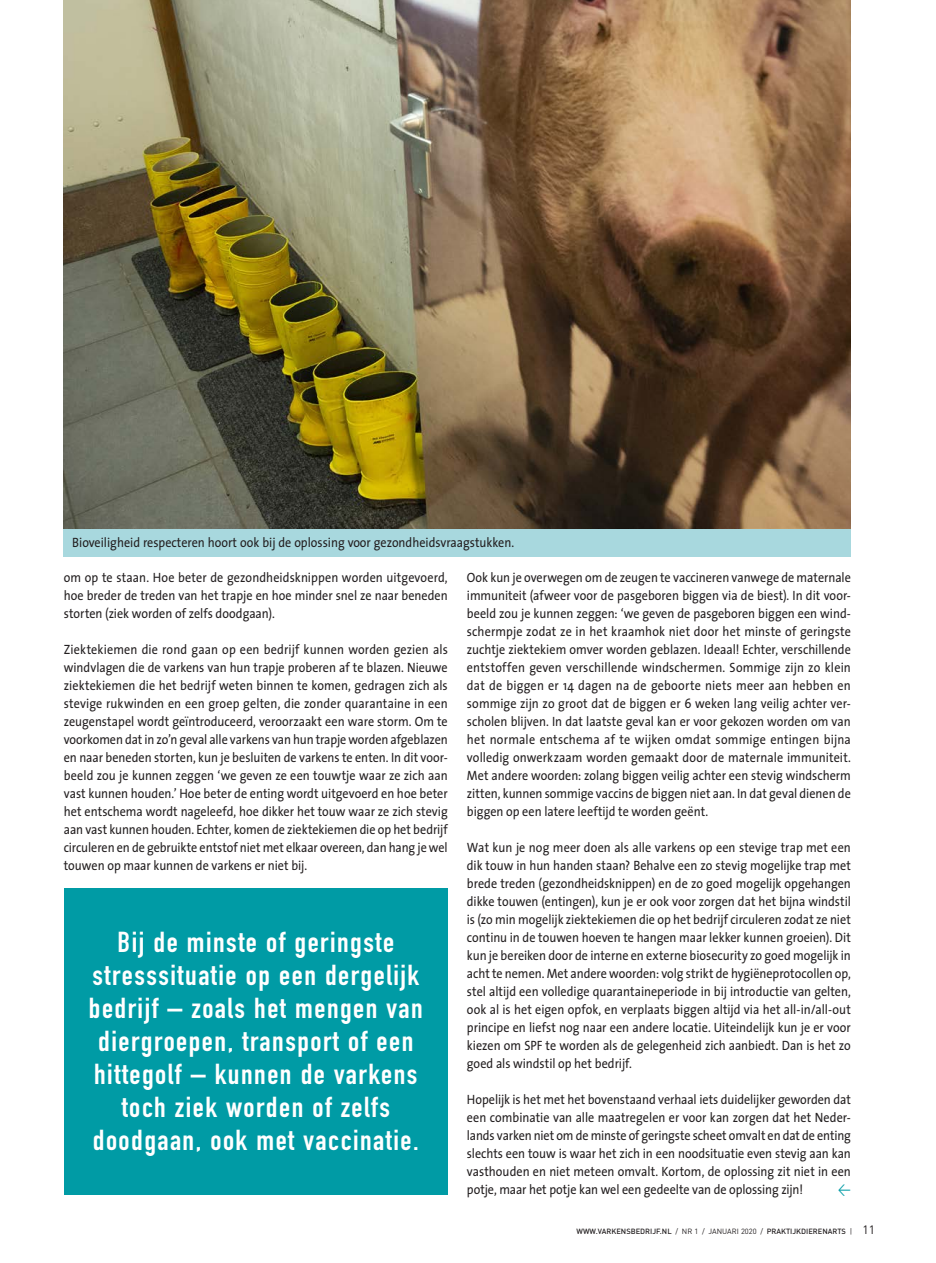
<style>
.page{position:relative;width:936px;height:1263px;background:#fff}
.page>*{position:absolute;margin:0;border:0;box-sizing:border-box;transform-origin:0 0}
.t1{font:28.5px/33px "DIN Engschrift Std";letter-spacing:.05em;color:#fff;text-align:center;scale:1.05 1}
.t2{font:14.25px "DIN Regular Alternate";color:#009ba5;scale:.9 1}
.t3{font:13.5px/18px "The Sans";color:#231f20;text-align:justify;scale:.9 1}
.t4{font:500 7.5px "DIN";color:#231f20}
.s1{font-weight:400}
.s2{font-weight:400;font-size:12px}
</style>
<div class="page">
<div style="left:64px;top:888px;width:384px;height:306px;background:#009ba5"></div>
<img style="left:64px;top:0;width:786px;height:529px">
<div style="left:64px;top:529px;width:786px;height:27px;background:#a8d8de"></div>
<p class="t3" style="left:72px;top:533px;width:492px">Bioveiligheid respecteren hoort ook bij de oplossing voor gezondheidsvraagstukken.</p>
<p class="t3" style="left:64px;top:568px;width:428px">om op te staan. Hoe beter de gezondheidsknippen worden uitgevoerd, hoe breder de treden van het trapje en hoe minder snel ze naar beneden storten (ziek worden of zelfs doodgaan).</p>
<p class="t3" style="left:64px;top:640px;width:428px">Ziektekiemen die rond gaan op een bedrijf kunnen worden gezien als windvlagen die de varkens van hun trapje proberen af te blazen. Nieuwe ziektekiemen die het bedrijf weten binnen te komen, gedragen zich als stevige rukwinden en een groep gelten, die zonder quarantaine in een zeugenstapel wordt geïntroduceerd, veroorzaakt een ware storm. Om te voorkomen dat in zo’n geval alle varkens van hun trapje worden afgeblazen en naar beneden storten, kun je besluiten de varkens te enten. In dit voor&shy;beeld zou je kunnen zeggen ‘we geven ze een touwtje waar ze zich aan vast kunnen houden.’ Hoe beter de enting wordt uitgevoerd en hoe beter het entschema wordt nageleefd, hoe dikker het touw waar ze zich stevig aan vast kunnen houden. Echter, komen de ziektekiemen die op het bedrijf circuleren en de gebruikte entstof niet met elkaar overeen, dan hang je wel touwen op maar kunnen de varkens er niet bij.</p>
<h1 class="t1" style="left:89px;top:926px;width:319px">Bij de minste of geringste stresssituatie op een dergelijk bedrijf – zoals het mengen van diergroepen, transport of een hittegolf – kunnen de varkens toch ziek worden of zelfs doodgaan, ook met vaccinatie.</h1>
<p class="t3" style="left:467px;top:568px;width:428px">Ook kun je overwegen om de zeugen te vaccineren vanwege de maternale immuniteit (afweer voor de pasgeboren biggen via de biest). In dit voor&shy;beeld zou je kunnen zeggen: ‘we geven de pasgeboren biggen een wind&shy;schermpje zodat ze in het kraamhok niet door het minste of geringste zuchtje ziektekiem omver worden geblazen. Ideaal! Echter, verschillende entstoffen geven verschillende windschermen. Sommige zijn zo klein dat de biggen er 14 dagen na de geboorte niets meer aan hebben en sommige zijn zo groot dat de biggen er 6 weken lang veilig achter ver&shy;scholen blijven. In dat laatste geval kan er voor gekozen worden om van het normale entschema af te wijken omdat sommige entingen bijna volledig onwerkzaam worden gemaakt door de maternale immuniteit.<br>Met andere woorden: zolang biggen veilig achter een stevig windscherm zitten, kunnen sommige vaccins de biggen niet aan. In dat geval dienen de biggen op een latere leeftijd te worden geënt.</p>
<p class="t3" style="left:467px;top:838px;width:428px">Wat kun je nog meer doen als alle varkens op een stevige trap met een dik touw in hun handen staan? Behalve een zo stevig mogelijke trap met brede treden (gezondheidsknippen) en de zo goed mogelijk opgehangen dikke touwen (entingen), kun je er ook voor zorgen dat het bijna windstil is (zo min mogelijk ziektekiemen die op het bedrijf circuleren zodat ze niet continu in de touwen hoeven te hangen maar lekker kunnen groeien). Dit kun je bereiken door de interne en externe biosecurity zo goed mogelijk in acht te nemen. Met andere woorden: volg strikt de hygiëneprotocollen op, stel altijd een volledige quarantaineperiode in bij introductie van gelten, ook al is het eigen opfok, en verplaats biggen altijd via het all-in/all-out principe en liefst nog naar een andere locatie. Uiteindelijk kun je er voor kiezen om SPF te worden als de gelegenheid zich aanbiedt. Dan is het zo goed als windstil op het bedrijf.</p>
<p class="t3" style="left:467px;top:1090px;width:428px">Hopelijk is het met het bovenstaand verhaal iets duidelijker geworden dat een combinatie van alle maatregelen er voor kan zorgen dat het Neder&shy;lands varken niet om de minste of geringste scheet omvalt en dat de enting slechts een touw is waar het zich in een noodsituatie even stevig aan kan vasthouden en niet meteen omvalt. Kortom, de oplossing zit niet in een potje, maar het potje kan wel een gedeelte van de oplossing zijn!</p>
<p class="t2" style="left:837px;top:1179px;width:16px">&lt;</p>
<p class="t4" style="left:576px;top:1226px;width:300px">WWW.VARKENSBEDRIJF.NL <span class="s1">/ NR 1 / JANUARI 2020 /</span> PRAKTIJKDIERENARTS <span class="s1">|</span> <span class="s2">11</span></p>
</div>
